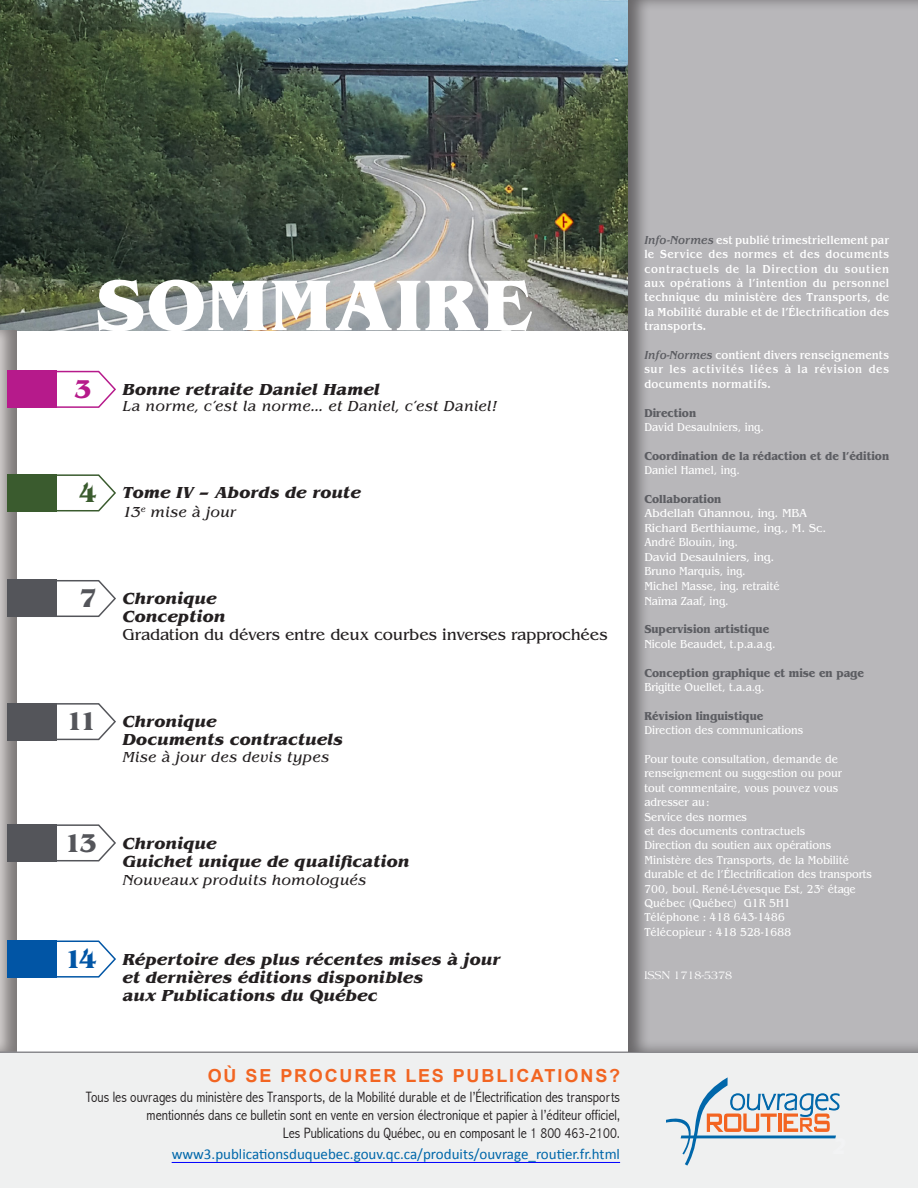
<style>
.page{position:relative;width:918px;height:1188px;background:#fff}
.page>*{position:absolute;margin:0;border:0;box-sizing:border-box;transform-origin:0 0}
.t1{font:700 75px "Benguiat";letter-spacing:.04em;color:#fff}
.t2{font:700 27px "Benguiat";color:#54555a}
.t3{font:700 27px "Benguiat";color:#0155a5}
.t4{font:700 27px "Benguiat";color:#3a5b2e}
.t5{font:700 27px "Benguiat";color:#b61a8b}
.t6{font:700 18px "Arial";letter-spacing:.105em;color:#f26522}
.t7{font:italic 700 16.5px/18px "Benguiat";letter-spacing:.005em;color:#231f20}
.t8{font:16.5px "Benguiat";letter-spacing:-.015em;color:#231f20}
.t9{font:300 condensed 15px/18px "Abadi";color:#231f20;text-align:right}
.t10{font:italic 15px "Benguiat";color:#231f20}
.t11{font:15px "Calibri";color:#0067aa}
.t12{font:12px/14.4px "Benguiat";color:#fff;scale:.9 1}
.t13{font:500 12px/14.4px "Benguiat";letter-spacing:.025em;color:#fff;text-align:justify;scale:.9 1}
.t14{font:12px/14.5px "Benguiat";color:#fff}
.t15{font:700 12px "Benguiat";color:#5c5d62;scale:.9 1}
.t16{font:12px "Americana";color:#fff;scale:.9 1}
.s1{font-style:italic;color:#5c5d62}
</style>
<div class="page">
<img style="left:0;top:0;width:620px;height:331px">
<div style="left:0;top:327px;width:18px;height:726px;background:#231f20;opacity:.5"></div>
<div style="left:0;top:1053px;width:918px;height:135px;background:#eff0f0"></div>
<hr style="left:172px;top:1162px;width:448px;height:1px;background:#00f">
<svg style="left:667px;top:1077px;width:173px;height:89px"></svg>
<hr style="left:0;top:1052px;width:918px;height:1px;background:#8a8a8e">
<div style="left:620px;top:0;width:298px;height:1052px;background:#231f20;opacity:.5"></div>
<svg style="left:57px;top:940px;width:59px;height:38px"></svg>
<div style="left:7px;top:940px;width:50px;height:38px;background:#0155a5"></div>
<svg style="left:7px;top:579px;width:109px;height:39px"></svg>
<div style="left:7px;top:580px;width:50px;height:37px;background:#54555a"></div>
<svg style="left:7px;top:824px;width:109px;height:38px"></svg>
<div style="left:7px;top:824px;width:50px;height:37px;background:#54555a"></div>
<svg style="left:7px;top:474px;width:109px;height:38px"></svg>
<div style="left:7px;top:474px;width:50px;height:37px;background:#3a5b2e"></div>
<svg style="left:7px;top:702px;width:109px;height:39px"></svg>
<div style="left:7px;top:703px;width:50px;height:37px;background:#54555a"></div>
<svg style="left:7px;top:370px;width:109px;height:39px"></svg>
<div style="left:7px;top:371px;width:50px;height:37px;background:#b61a8b"></div>
<h1 class="t1" style="left:95px;top:262px;width:439px">SOMMAIRE</h1>
<h2 class="t5" style="left:74px;top:374px;width:20px">3</h2>
<h3 class="t7" style="left:122px;top:380px;width:259px">Bonne retraite Daniel Hamel</h3>
<p class="t10" style="left:122px;top:397px;width:376px">La norme, c’est la norme... et Daniel, c’est Daniel!</p>
<h2 class="t4" style="left:79px;top:477px;width:20px">4</h2>
<h3 class="t7" style="left:122px;top:484px;width:240px">Tome IV – Abords de route</h3>
<p class="t10" style="left:122px;top:503px;width:116px">13<sup>e</sup> mise à jour</p>
<h2 class="t2" style="left:79px;top:583px;width:20px">7</h2>
<h3 class="t7" style="left:122px;top:589px;width:105px">Chronique<br>Conception</h3>
<h3 class="t8" style="left:122px;top:625px;width:487px">Gradation du dévers entre deux courbes inverses rapprochées</h3>
<h2 class="t2" style="left:65px;top:706px;width:34px">11</h2>
<h3 class="t7" style="left:122px;top:713px;width:222px">Chronique<br>Documents contractuels</h3>
<p class="t10" style="left:122px;top:748px;width:208px">Mise à jour des devis types</p>
<h2 class="t2" style="left:63px;top:827px;width:35px">13</h2>
<h2 class="t3" style="left:64px;top:943px;width:35px">14</h2>
<h3 class="t7" style="left:122px;top:835px;width:289px">Chronique<br>Guichet unique de qualification</h3>
<p class="t10" style="left:122px;top:871px;width:246px">Nouveaux produits homologués</p>
<h3 class="t7" style="left:122px;top:950px;width:379px">Répertoire des plus récentes mises à jour et dernières éditions disponibles<br>aux Publications du Québec</h3>
<p class="t13" style="left:644px;top:233px;width:274px"><span class="s1">Info-Normes</span> est publié trimestriellement par le Service des normes et des documents contractuels de la Direction du soutien aux opérations à l’intention du personnel technique du ministère des Transports, de la Mobilité durable et de l’Électrification des transports.</p>
<p class="t13" style="left:644px;top:348px;width:274px"><span class="s1">Info-Normes</span> contient divers renseignements sur les activités liées à la révision des documents normatifs.</p>
<p class="t15" style="left:644px;top:406px;width:59px">Direction</p>
<p class="t12" style="left:644px;top:420px;width:134px">David Desaulniers, ing.</p>
<p class="t15" style="left:644px;top:449px;width:274px">Coordination de la rédaction et de l’édition</p>
<p class="t12" style="left:644px;top:463px;width:108px">Daniel Hamel, ing.</p>
<p class="t15" style="left:644px;top:492px;width:87px">Collaboration</p>
<p class="t14" style="left:644px;top:506px;width:184px">Abdellah Ghannou, ing. MBA<br>Richard Berthiaume, ing., M. Sc.<br>André Blouin, ing.<br>David Desaulniers, ing.<br>Bruno Marquis, ing.<br>Michel Masse, ing. retraité<br>Naïma Zaaf, ing.</p>
<p class="t15" style="left:644px;top:623px;width:140px">Supervision artistique</p>
<p class="t12" style="left:644px;top:637px;width:147px">Nicole Beaudet, t.p.a.a.g.</p>
<p class="t15" style="left:644px;top:666px;width:246px">Conception graphique et mise en page</p>
<p class="t12" style="left:644px;top:680px;width:135px">Brigitte Ouellet, t.a.a.g.</p>
<p class="t15" style="left:644px;top:709px;width:134px">Révision linguistique</p>
<p class="t12" style="left:644px;top:723px;width:178px">Direction des communications</p>
<p class="t12" style="left:644px;top:752px;width:254px">Pour toute consultation, demande de renseignement ou suggestion ou pour<br>tout commentaire, vous pouvez vous adresser au:<br>Service des normes<br>et des documents contractuels<br>Direction du soutien aux opérations<br>Ministère des Transports, de la Mobilité durable et de l’Électrification des transports<br>700, boul. René-Lévesque Est, 23<sup>e</sup> étage<br>Québec (Québec) G1R 5H1<br>Téléphone : 418 643-1486<br>Télécopieur : 418 528-1688</p>
<p class="t16" style="left:644px;top:968px;width:99px">ISSN 1718-5378</p>
<h3 class="t6" style="left:208px;top:1064px;width:414px">OÙ SE PROCURER LES PUBLICATIONS?</h3>
<p class="t9" style="left:86px;top:1088px;width:536px">Tous les ouvrages du ministère des Transports, de la Mobilité durable et de l’Électrification des transports mentionnés dans ce bulletin sont en vente en version électronique et papier à l’éditeur officiel,<br>Les Publications du Québec, ou en composant le 1 800 463-2100.</p>
<p class="t11" style="left:172px;top:1145px;width:450px">www3.publicationsduquebec.gouv.qc.ca/produits/ouvrage_routier.fr.html</p>
</div>
